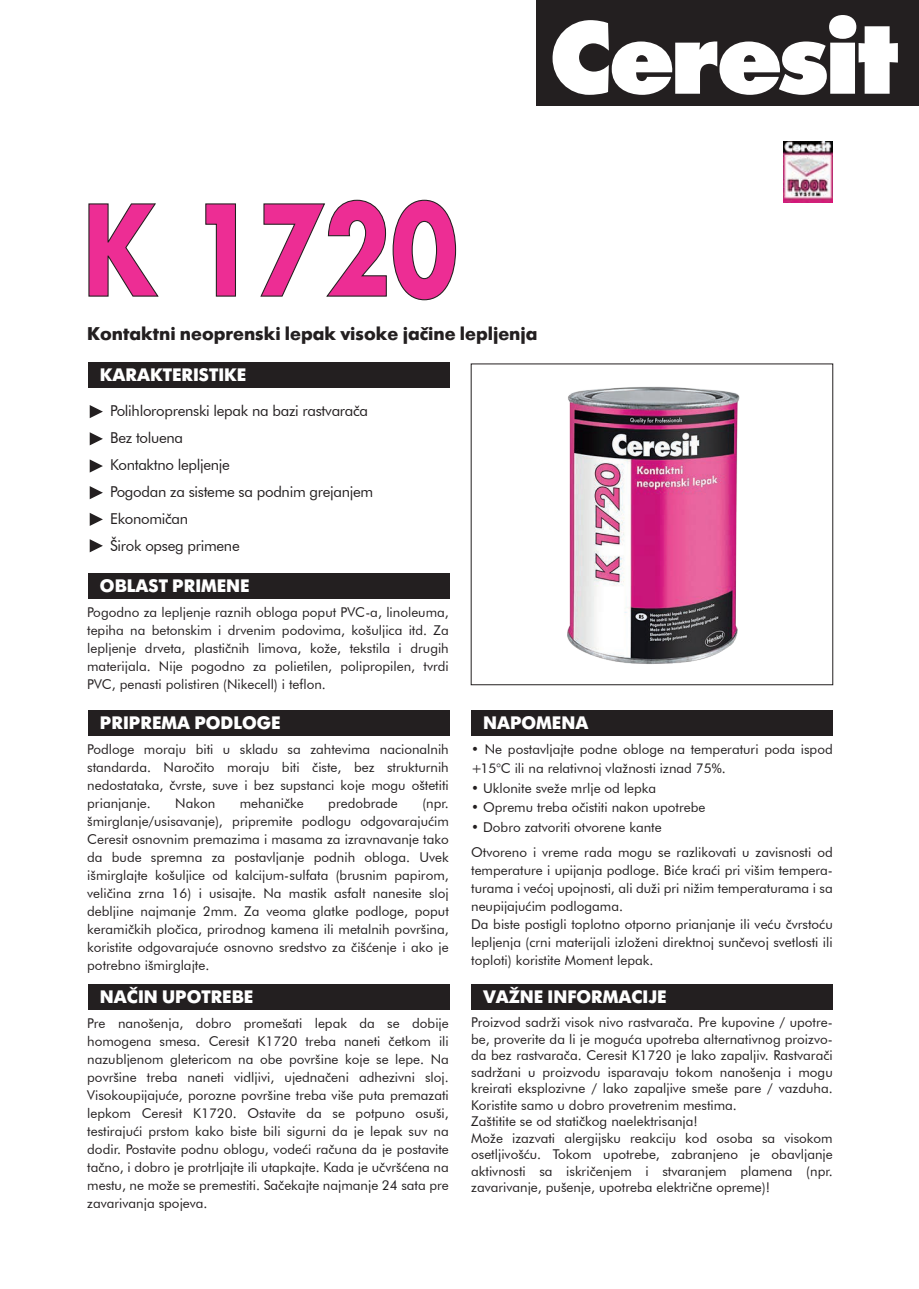
<style>
.page{position:relative;width:919px;height:1289px;background:#fff}
.page>*{position:absolute;margin:0;border:0;box-sizing:border-box;transform-origin:0 0}
.t1{font:700 122.1px "Futura";color:#ed2d94;scale:.8 1}
.t2{font:700 18.45px "Futura Futuris";color:#231f20}
.t3{font:700 18px "Futura Futuris";color:#fff}
.t4{font:15px/27px "Futura BT";letter-spacing:-.02em;color:#231f20}
.t5{font:13.5px/18px "Futura BT";color:#231f20;text-align:justify}
</style>
<div class="page">
<div style="left:88px;top:362px;width:361px;height:25px;background:#231f20"></div>
<div style="left:536px;top:0;width:382px;height:105px;background:#231f20"></div>
<svg style="left:552px;top:15px;width:345px;height:80px"></svg>
<svg style="left:88px;top:203px;width:71px;height:94px"></svg>
<svg style="left:205px;top:203px;width:31px;height:94px"></svg>
<svg style="left:260px;top:199px;width:196px;height:102px"></svg>
<div style="left:88px;top:573px;width:361px;height:25px;background:#231f20"></div>
<svg style="left:90px;top:486px;width:13px;height:13px"></svg>
<svg style="left:90px;top:513px;width:13px;height:13px"></svg>
<svg style="left:90px;top:539px;width:13px;height:13px"></svg>
<svg style="left:90px;top:459px;width:13px;height:13px"></svg>
<svg style="left:90px;top:432px;width:13px;height:13px"></svg>
<svg style="left:90px;top:405px;width:13px;height:13px"></svg>
<div style="left:88px;top:710px;width:361px;height:25px;background:#231f20"></div>
<div style="left:88px;top:983px;width:361px;height:26px;background:#231f20"></div>
<div style="left:471px;top:710px;width:361px;height:25px;background:#231f20"></div>
<div style="left:471px;top:983px;width:361px;height:26px;background:#231f20"></div>
<img style="left:783px;top:141px;width:49px;height:61px">
<img style="left:470px;top:363px;width:364px;height:365px">
<h1 class="t1" style="left:83px;top:169px;width:470px">K 1720</h1>
<h2 class="t2" style="left:87px;top:322px;width:452px">Kontaktni neoprenski lepak visoke jačine lepljenja</h2>
<h3 class="t3" style="left:100px;top:364px;width:148px">KARAKTERISTIKE</h3>
<p class="t4" style="left:110px;top:397px;width:264px">Polihloroprenski lepak na bazi rastvarača<br>Bez toluena<br>Kontaktno lepljenje<br>Pogodan za sisteme sa podnim grejanjem<br>Ekonomičan<br>Širok opseg primene</p>
<h3 class="t3" style="left:100px;top:575px;width:151px">OBLAST PRIMENE</h3>
<p class="t5" style="left:87px;top:603px;width:363px">Pogodno za lepljenje raznih obloga poput PVC-a, linoleuma, tepiha na betonskim i drvenim podovima, košuljica itd. Za lepljenje drveta, plastičnih limova, kože, tekstila i drugih materijala. Nije pogodno za polietilen, polipropilen, tvrdi PVC, penasti polistiren (Nikecell) i teflon.</p>
<h3 class="t3" style="left:100px;top:712px;width:182px">PRIPREMA PODLOGE</h3>
<p class="t5" style="left:87px;top:740px;width:363px">Podloge moraju biti u skladu sa zahtevima nacionalnih standarda. Naročito moraju biti čiste, bez strukturnih nedostataka, čvrste, suve i bez supstanci koje mogu oštetiti prianjanje.</p>
<p class="t5" style="left:175px;top:794px;width:42px">Nakon</p>
<p class="t5" style="left:240px;top:794px;width:66px">mehaničke</p>
<p class="t5" style="left:328px;top:794px;width:71px">predobrade</p>
<p class="t5" style="left:87px;top:794px;width:363px;text-indent:335px">(npr. šmirglanje/usisavanje), pripremite podlogu odgovarajućim Ceresit osnovnim premazima i masama za izravnavanje tako da bude spremna za postavljanje podnih obloga. Uvek išmirglajte košuljice od kalcijum-sulfata (brusnim papirom, veličina zrna 16) i usisajte. Na mastik asfalt nanesite sloj debljine najmanje 2mm. Za veoma glatke podloge, poput keramičkih pločica, prirodnog kamena ili metalnih površina, koristite odgovarajuće osnovno sredstvo za čišćenje i ako je potrebno išmirglajte.</p>
<h3 class="t3" style="left:100px;top:986px;width:155px">NAČIN UPOTREBE</h3>
<p class="t5" style="left:87px;top:1014px;width:363px">Pre nanošenja, dobro promešati lepak da se dobije homogena smesa. Ceresit K1720 treba naneti četkom ili nazubljenom gletericom na obe površine koje se lepe. Na površine treba naneti vidljivi, ujednačeni adhezivni sloj.<br>Visokoupijajuće, porozne površine treba više puta premazati lepkom Ceresit K1720. Ostavite da se potpuno osuši, testirajući prstom kako biste bili sigurni da je lepak suv na dodir. Postavite podnu oblogu, vodeći računa da je postavite tačno, i dobro je protrljajte ili utapkajte. Kada je učvršćena na mestu, ne može se premestiti. Sačekajte najmanje 24 sata pre zavarivanja spojeva.</p>
<h3 class="t3" style="left:483px;top:712px;width:107px">NAPOMENA</h3>
<p class="t5" style="left:471px;top:738px;width:363px;line-height:19.5px">• Ne postavljajte podne obloge na temperaturi poda ispod +15°C ili na relativnoj vlažnosti iznad 75%.</p>
<p class="t5" style="left:471px;top:778px;width:187px">• Uklonite sveže mrlje od lepka</p>
<p class="t5" style="left:471px;top:798px;width:236px">• Opremu treba očistiti nakon upotrebe</p>
<p class="t5" style="left:471px;top:813px;width:363px;line-height:25.5px">• Dobro zatvoriti otvorene kante<br>Otvoreno i vreme rada mogu se razlikovati u zavisnosti od</p>
<p class="t5" style="left:471px;top:861px;width:363px;text-align:left">temperature i upijanja podloge. Biće kraći pri višim tempera&shy;turama i većoj upojnosti, ali duži pri nižim temperaturama i sa neupijajućim podlogama.<br>Da biste postigli toplotno otporno prianjanje ili veću čvrstoću lepljenja (crni materijali izloženi direktnoj sunčevoj svetlosti ili toploti) koristite Moment lepak.</p>
<h3 class="t3" style="left:483px;top:986px;width:185px">VAŽNE INFORMACIJE</h3>
<p class="t5" style="left:471px;top:1014px;width:363px;line-height:16.5px;text-align:left">Proizvod sadrži visok nivo rastvarača. Pre kupovine / upotre&shy;be, proverite da li je moguća upotreba alternativnog proizvo&shy;da bez rastvarača. Ceresit K1720 je lako zapaljiv. Rastvarači sadržani u proizvodu isparavaju tokom nanošenja i mogu kreirati eksplozivne / lako zapaljive smeše pare / vazduha.<br>Koristite samo u dobro provetrenim mestima.<br>Zaštitite se od statičkog naelektrisanja!<br>Može izazvati alergijsku reakciju kod osoba sa visokom osetljivošću. Tokom upotrebe, zabranjeno je obavljanje aktivnosti sa iskričenjem i stvaranjem plamena (npr. zavarivanje, pušenje, upotreba električne opreme)!</p>
</div>
